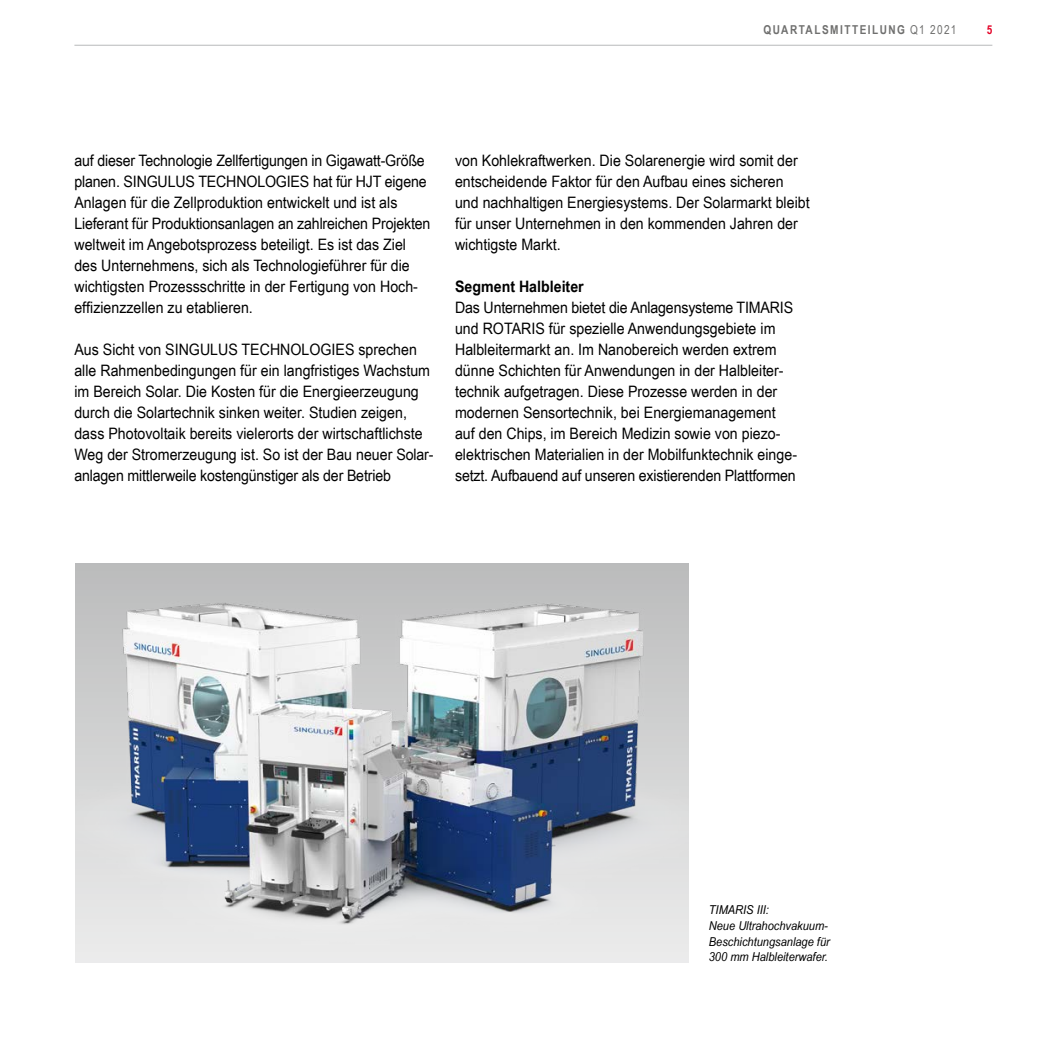
<style>
.page{position:relative;width:1042px;height:1042px;background:#fff}
.page>*{position:absolute;margin:0;border:0;box-sizing:border-box;transform-origin:0 0}
.t1{font:15.75px/21px "Arial Narrow";color:#000;scale:1.1 1}
.t2{font:700 15.75px "Arial Narrow";color:#000;scale:1.1 1}
.t3{font:italic 12.25px/15.8px "Arial Narrow";color:#000;scale:1.1 1}
.t4{font:700 12.25px "Arial Narrow";letter-spacing:.12em;color:#6f6f6e}
.t5{font:700 12.25px "Arial Narrow";color:#e40026}
.s1{font-weight:400}
</style>
<div class="page">
<hr style="left:74px;top:45px;width:918px;height:1px;background:#bbbcbd">
<img style="left:75px;top:563px;width:613px;height:399px">
<p class="t4" style="left:763px;top:20px;width:194px">QUARTALSMITTEILUNG <span class="s1">Q1 2021</span></p>
<p class="t5" style="left:987px;top:20px;width:7px">5</p>
<p class="t1" style="left:74px;top:149px;width:325px">auf dieser Technologie Zellfertigungen in Gigawatt-Größe planen. SINGULUS TECHNOLOGIES hat für HJT eigene Anlagen für die Zellproduktion entwickelt und ist als Lieferant für Produktionsanlagen an zahlreichen Projekten weltweit im Angebotsprozess beteiligt. Es ist das Ziel des Unternehmens, sich als Technologieführer für die wichtigsten Prozessschritte in der Fertigung von Hoch&shy;effizienzzellen zu etablieren.</p>
<p class="t1" style="left:74px;top:338px;width:328px">Aus Sicht von SINGULUS TECHNOLOGIES sprechen alle Rahmenbedingungen für ein langfristiges Wachstum im Bereich Solar. Die Kosten für die Energieerzeugung durch die Solartechnik sinken weiter. Studien zeigen, dass Photovoltaik bereits vielerorts der wirtschaftlichste Weg der Stromerzeugung ist. So ist der Bau neuer Solar&shy;anlagen mittlerweile kostengünstiger als der Betrieb</p>
<p class="t1" style="left:455px;top:149px;width:324px">von Kohlekraftwerken. Die Solarenergie wird somit der entscheidende Faktor für den Aufbau eines sicheren und nachhaltigen Energiesystems. Der Solarmarkt bleibt für unser Unternehmen in den kommenden Jahren der wichtigste Markt.</p>
<p class="t2" style="left:455px;top:275px;width:118px">Segment Halbleiter</p>
<p class="t1" style="left:455px;top:296px;width:312px">Das Unternehmen bietet die Anlagensysteme TIMARIS und ROTARIS für spezielle Anwendungsgebiete im Halbleitermarkt an. Im Nanobereich werden extrem dünne Schichten für Anwendungen in der Halbleiter&shy;technik aufgetragen. Diese Prozesse werden in der modernen Sensortechnik, bei Energiemanagement auf den Chips, im Bereich Medizin sowie von piezo&shy;elektrischen Materialien in der Mobilfunktechnik einge&shy;setzt. Aufbauend auf unseren existierenden Plattformen</p>
<p class="t3" style="left:709px;top:901px;width:112px">TIMARIS III:<br>Neue Ultrahochvakuum-<br>Beschichtungsanlage für<br>300 mm Halbleiterwafer.</p>
</div>
